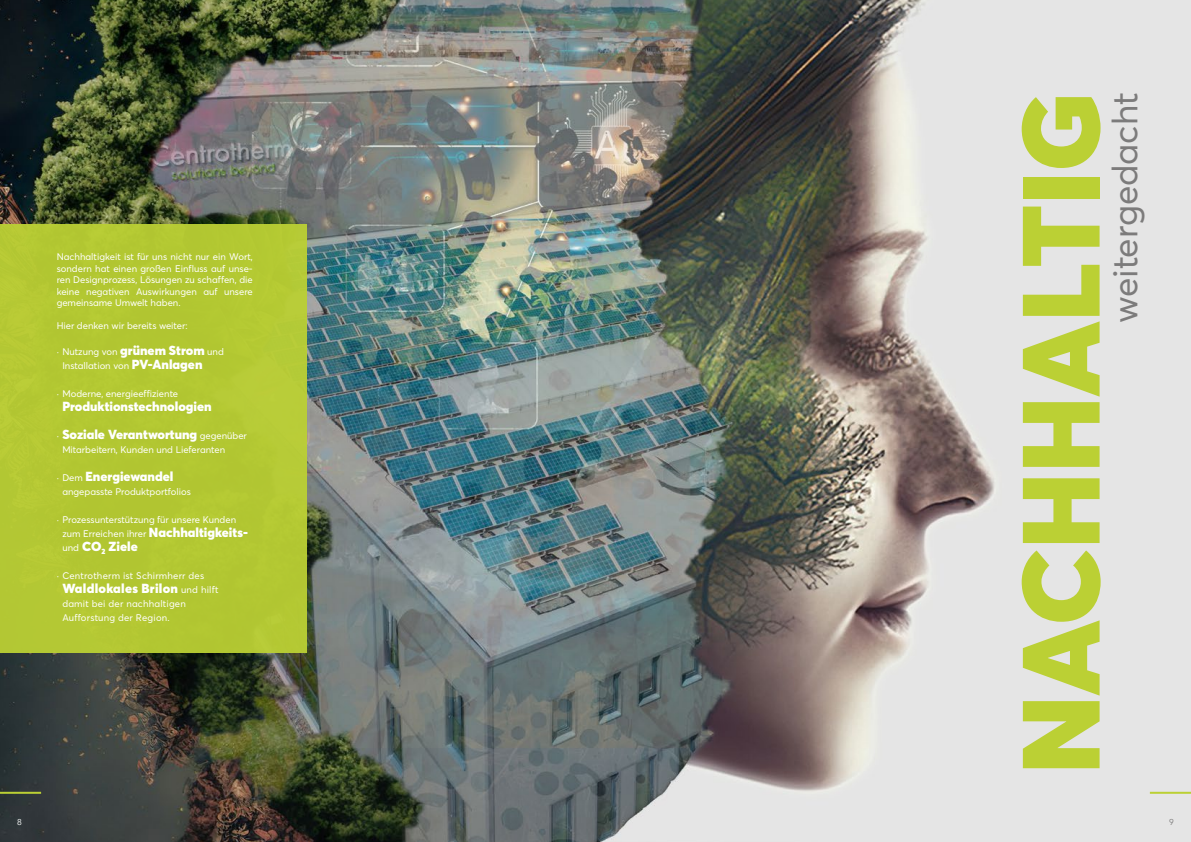
<style>
.page{position:relative;width:1191px;height:842px;background:#fff}
.page>*{position:absolute;margin:0;border:0;box-sizing:border-box;transform-origin:0 0}
.t1{font:900 108px "Averta PE";color:#bbd034}
.t2{font:35px "Averta PE";color:#7c7b7b}
.t3{font:900 13px/28px "Averta PE";color:#fff}
.t4{font:900 13px "Averta PE";letter-spacing:.02em;color:#fff}
.t5{font:9.5px/11.5px "Averta PE";color:#fff}
.t6{font:9.5px/14px "Averta PE";letter-spacing:.02em;color:#fff}
.t7{font:8.5px "Avenir";color:#fff}
.t8{font:8.5px "Avenir";color:#7c7b7b}
.s1{font-weight:900;font-size:13px}
.s2{font-weight:400;font-size:9.5px}
</style>
<div class="page">
<img style="left:0;top:0;width:1191px;height:842px">
<hr style="left:0;top:792px;width:41px;height:2px;background:#bbd034">
<div style="left:0;top:224px;width:307px;height:428px;background:#b3c832"></div>
<hr style="left:1149px;top:792px;width:42px;height:2px;background:#bbd034">
<p class="t5" style="left:57px;top:251px;width:198px;text-align:justify">Nachhaltigkeit ist für uns nicht nur ein Wort, sondern hat einen großen Einfluss auf unse&shy;ren Designprozess, Lösungen zu schaffen, die keine negativen Auswirkungen auf unsere gemeinsame Umwelt haben.</p>
<p class="t5" style="left:57px;top:320px;width:132px">Hier denken wir bereits weiter:</p>
<p class="t5" style="left:62px;top:344px;width:163px;line-height:14px;text-indent:-6px">· Nutzung von <span class="s1">grünem Strom</span> und<br>Installation von <span class="s1">PV-Anlagen</span></p>
<p class="t5" style="left:57px;top:387px;width:123px">· Moderne, energieeffiziente</p>
<h3 class="t3" style="left:57px;top:391px;width:192px;text-indent:6px">Produktionstechnologien<br><span class="s2">·</span> Soziale Verantwortung <span class="s2">gegenüber</span></h3>
<p class="t5" style="left:62px;top:443px;width:164px">Mitarbeitern, Kunden und Lieferanten</p>
<h3 class="t3" style="left:57px;top:461px;width:118px"><span class="s2">· Dem</span> Energiewandel</h3>
<p class="t5" style="left:62px;top:485px;width:130px">angepasste Produktportfolios</p>
<p class="t5" style="left:62px;top:512px;width:187px;line-height:14px;text-indent:-6px">· Prozessunterstützung für unsere Kunden zum Erreichen ihrer <span class="s1">Nachhaltigkeits-</span></p>
<h3 class="t3" style="left:62px;top:531px;width:77px"><span class="s2">und</span> CO<sub>2</sub> Ziele</h3>
<p class="t6" style="left:57px;top:568px;width:149px">· Centrotherm ist Schirmherr des</p>
<h3 class="t4" style="left:62px;top:579px;width:158px">Waldlokales Brilon <span class="s2">und hilft</span></h3>
<p class="t6" style="left:62px;top:596px;width:125px">damit bei der nachhaltigen<br>Aufforstung der Region.</p>
<p class="t7" style="left:17px;top:817px;width:6px">8</p>
<h1 class="t1" style="left:984px;top:774px;width:683px;rotate:-90deg">NACHHALTIG</h1>
<h2 class="t2" style="left:1101px;top:323px;width:232px;rotate:-90deg">weitergedacht</h2>
<p class="t8" style="left:1169px;top:817px;width:6px">9</p>
</div>
